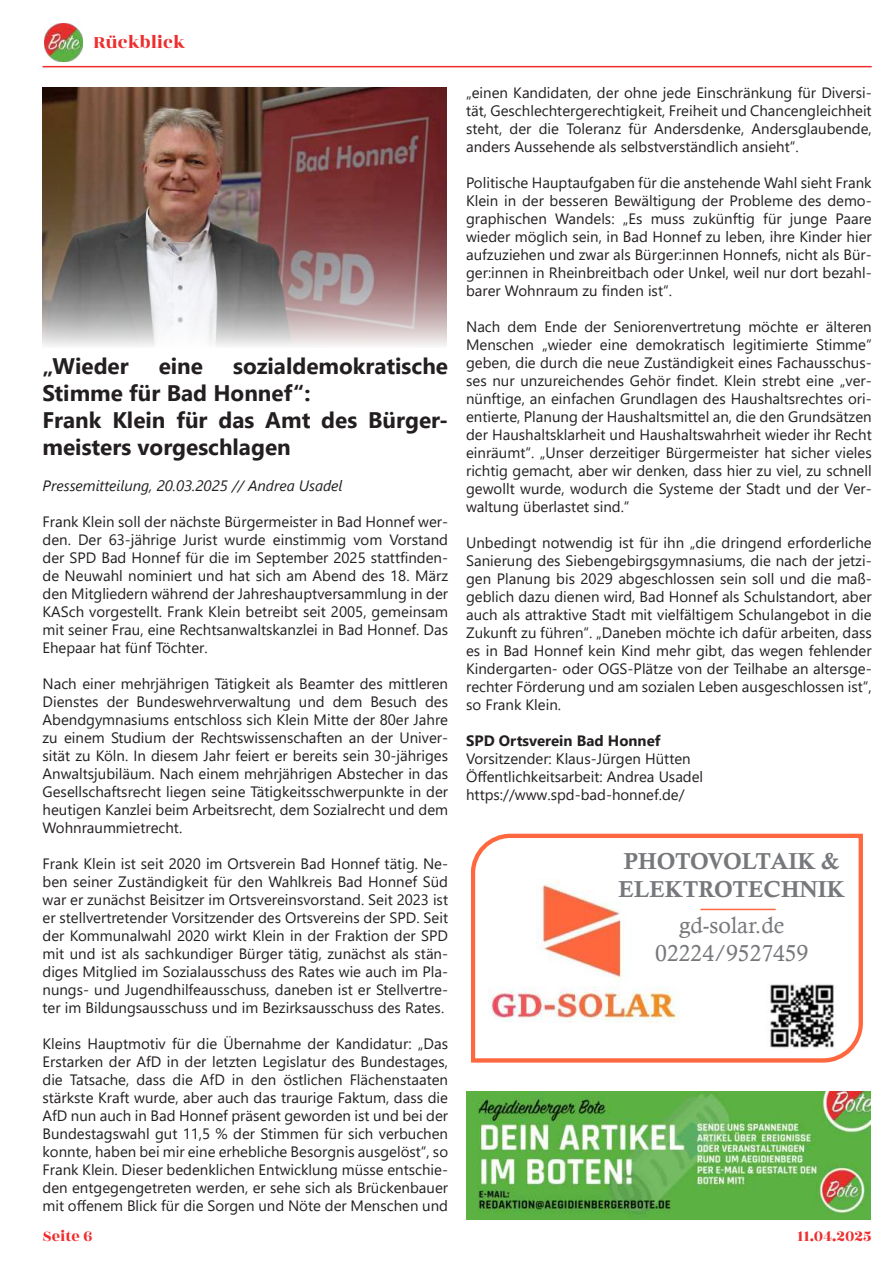
<style>
.page{position:relative;width:893px;height:1263px;background:#fff}
.page>*{position:absolute;margin:0;border:0;box-sizing:border-box;transform-origin:0 0}
.t1{font:23.1px/27.6px "Calis MT Bol";color:#76787b}
.t2{font:23.1px/27.6px "Calisto";color:#76787b;text-align:center}
.t3{font:700 22.5px/27px "Segoe UI";color:#231f20}
.t4{font:19.5px "Rozha One";color:#ee2d2d}
.t5{font:16.5px "Rozha One";color:#ee2d2d}
.t6{font:15px/18px "Segoe UI";color:#231f20;text-align:justify}
.t7{font:italic 15px "Segoe UI";color:#231f20}
.t8{font:700 15px "Segoe UI";color:#231f20}
</style>
<div class="page">
<hr style="left:43px;top:66px;width:829px;height:1px;background:#ee2d2d">
<img style="left:45px;top:23px;width:38px;height:39px">
<svg style="left:471px;top:833px;width:392px;height:230px"></svg>
<img style="left:488px;top:878px;width:192px;height:144px">
<img style="left:766px;top:977px;width:70px;height:73px">
<hr style="left:700px;top:909px;width:76px;height:1px;background:#ff673e">
<img style="left:43px;top:87px;width:403px;height:259px">
<img style="left:467px;top:1092px;width:404px;height:127px">
<h3 class="t4" style="left:94px;top:35px;width:93px">Rückblick</h3>
<h2 class="t3" style="left:43px;top:350px;width:407px;text-indent:191px">sozialdemokratische<br>Stimme für Bad Honnef“:<br>Frank Klein für das Amt des Bürger&shy;meisters vorgeschlagen</h2>
<p class="t7" style="left:43px;top:479px;width:301px">Pressemitteilung, 20.03.2025 // Andrea Usadel</p>
<p class="t6" style="left:43px;top:514px;width:407px">Frank Klein soll der nächste Bürgermeister in Bad Honnef wer&shy;den. Der 63-jährige Jurist wurde einstimmig vom Vorstand der SPD Bad Honnef für die im September 2025 statt昀椀nden&shy;de Neuwahl nominiert und hat sich am Abend des 18. März den Mitgliedern während der Jahreshauptversammlung in der KASch vorgestellt. Frank Klein betreibt seit 2005, gemeinsam mit seiner Frau, eine Rechtsanwaltskanzlei in Bad Honnef. Das Ehepaar hat fünf Töchter.</p>
<p class="t6" style="left:43px;top:676px;width:407px">Nach einer mehrjährigen Tätigkeit als Beamter des mittleren Dienstes der Bundeswehrverwaltung und dem Besuch des Abendgymnasiums entschloss sich Klein Mitte der 80er Jahre zu einem Studium der Rechtswissenschaften an der Univer&shy;sität zu Köln. In diesem Jahr feiert er bereits sein 30-jähriges Anwaltsjubiläum. Nach einem mehrjährigen Abstecher in das Gesellschaftsrecht liegen seine Tätigkeitsschwerpunkte in der heutigen Kanzlei beim Arbeitsrecht, dem Sozialrecht und dem Wohnraummietrecht.</p>
<p class="t6" style="left:43px;top:856px;width:407px">Frank Klein ist seit 2020 im Ortsverein Bad Honnef tätig. Ne&shy;ben seiner Zuständigkeit für den Wahlkreis Bad Honnef Süd war er zunächst Beisitzer im Ortsvereinsvorstand. Seit 2023 ist er stellvertretender Vorsitzender des Ortsvereins der SPD. Seit der Kommunalwahl 2020 wirkt Klein in der Fraktion der SPD mit und ist als sachkundiger Bürger tätig, zunächst als stän&shy;diges Mitglied im Sozialausschuss des Rates wie auch im Pla&shy;nungs- und Jugendhilfeausschuss, daneben ist er Stellvertre&shy;ter im Bildungsausschuss und im Bezirksausschuss des Rates.</p>
<p class="t6" style="left:43px;top:1036px;width:407px">Kleins Hauptmotiv für die Übernahme der Kandidatur: „Das Erstarken der AfD in der letzten Legislatur des Bundestages, die Tatsache, dass die AfD in den östlichen Flächenstaaten stärkste Kraft wurde, aber auch das traurige Faktum, dass die AfD nun auch in Bad Honnef präsent geworden ist und bei der Bundestagswahl gut 11,5 % der Stimmen für sich verbuchen konnte, haben bei mir eine erhebliche Besorgnis ausgelöst“, so Frank Klein. Dieser bedenklichen Entwicklung müsse entschie&shy;den entgegengetreten werden, er sehe sich als Brückenbauer mit o昀昀enem Blick für die Sorgen und Nöte der Menschen und</p>
<h2 class="t3" style="left:43px;top:350px;width:88px">„Wieder</h2>
<h2 class="t3" style="left:159px;top:350px;width:46px">eine</h2>
<p class="t6" style="left:466px;top:85px;width:407px">„einen Kandidaten, der ohne jede Einschränkung für Diversi&shy;tät, Geschlechtergerechtigkeit, Freiheit und Chancengleichheit steht, der die Toleranz für Andersdenke, Andersglaubende, anders Aussehende als selbstverständlich ansieht“.</p>
<p class="t6" style="left:466px;top:172px;width:407px">Politische Hauptaufgaben für die anstehende Wahl sieht Frank Klein in der besseren Bewältigung der Probleme des demo&shy;graphischen Wandels: „Es muss zukünftig für junge Paare wieder möglich sein, in Bad Honnef zu leben, ihre Kinder hier aufzuziehen und zwar als Bürger:innen Honnefs, nicht als Bür&shy;ger:innen in Rheinbreitbach oder Unkel, weil nur dort bezahl&shy;barer Wohnraum zu 昀椀nden ist“.</p>
<p class="t6" style="left:466px;top:319px;width:407px">Nach dem Ende der Seniorenvertretung möchte er älteren Menschen „wieder eine demokratisch legitimierte Stimme“ geben, die durch die neue Zuständigkeit eines Fachausschus&shy;ses nur unzureichendes Gehör 昀椀ndet. Klein strebt eine „ver&shy;nünftige, an einfachen Grundlagen des Haushaltsrechtes ori&shy;entierte, Planung der Haushaltsmittel an, die den Grundsätzen der Haushaltsklarheit und Haushaltswahrheit wieder ihr Recht einräumt“. „Unser derzeitiger Bürgermeister hat sicher vieles richtig gemacht, aber wir denken, dass hier zu viel, zu schnell gewollt wurde, wodurch die Systeme der Stadt und der Ver&shy;waltung überlastet sind.“</p>
<p class="t6" style="left:466px;top:535px;width:407px">Unbedingt notwendig ist für ihn „die dringend erforderliche Sanierung des Siebengebirgsgymnasiums, die nach der jetzi&shy;gen Planung bis 2029 abgeschlossen sein soll und die maß&shy;geblich dazu dienen wird, Bad Honnef als Schulstandort, aber auch als attraktive Stadt mit vielfältigem Schulangebot in die Zukunft zu führen“. „Daneben möchte ich dafür arbeiten, dass es in Bad Honnef kein Kind mehr gibt, das wegen fehlender Kindergarten- oder OGS-Plätze von der Teilhabe an altersge&shy;rechter Förderung und am sozialen Leben ausgeschlossen ist“, so Frank Klein.</p>
<p class="t8" style="left:466px;top:735px;width:196px">SPD Ortsverein Bad Honnef</p>
<p class="t6" style="left:466px;top:751px;width:239px;text-align:left">Vorsitzender: Klaus-Jürgen Hütten<br>Ö昀昀entlichkeitsarbeit: Andrea Usadel https://www.spd-bad-honnef.de/</p>
<h1 class="t1" style="left:619px;top:847px;width:228px">PHOTOVOLTAIK &amp;<br>ELEKTROTECHNIK</h1>
<h1 class="t2" style="left:655px;top:911px;width:154px">gd-solar.de<br>02224/9527459</h1>
<p class="t5" style="left:43px;top:1230px;width:52px">Seite 6</p>
<p class="t5" style="left:797px;top:1226px;width:76px">11.04.2025</p>
</div>
